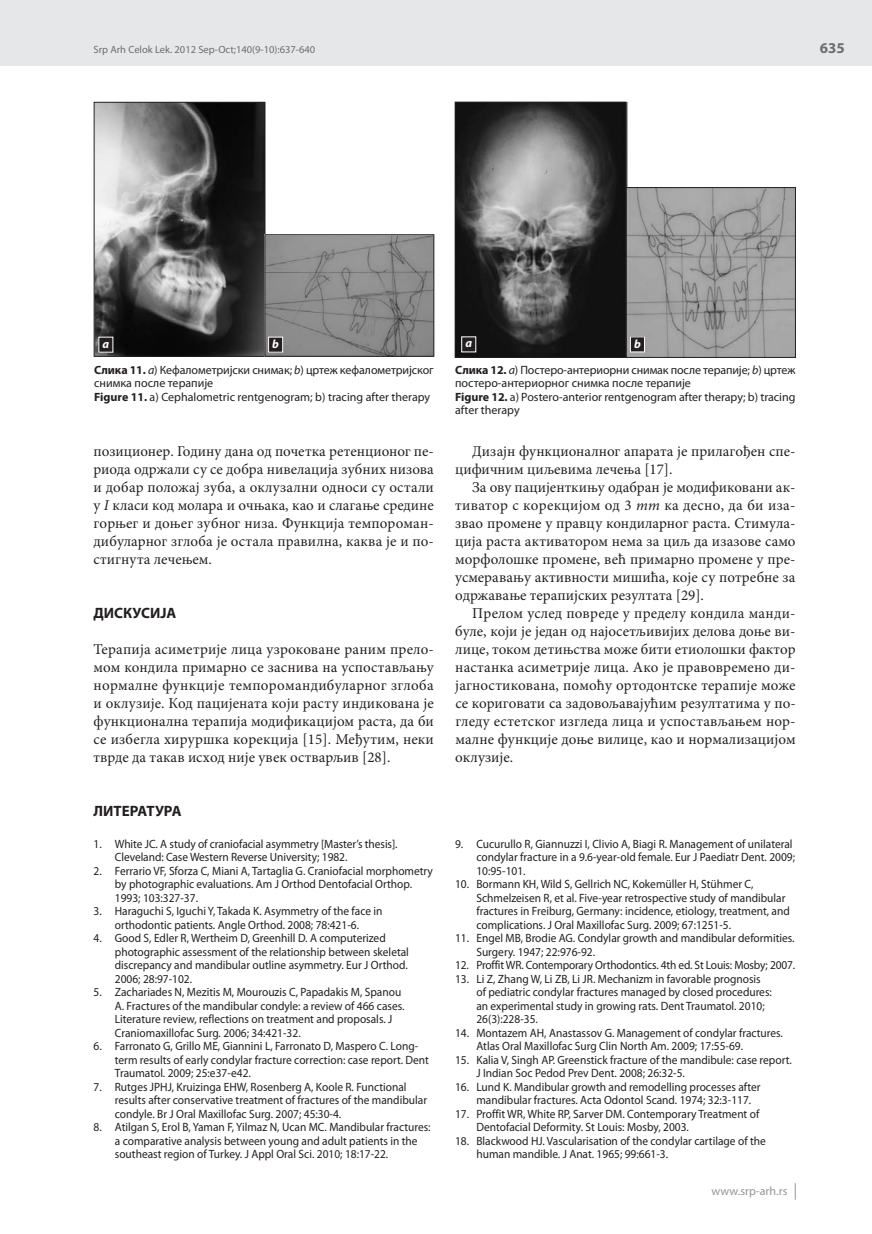
<style>
.page{position:relative;width:872px;height:1234px;background:#fff}
.page>*{position:absolute;margin:0;border:0;box-sizing:border-box;transform-origin:0 0}
.t1{font:15px/18px "Minion Pro";color:#231f20;text-align:justify}
.t2{font:700 15px "Myriad Pro";color:#231f20}
.t3{font:700 15px "Myriad Pro";color:#6c6d70}
.t4{font:12px/13.5px "Myriad Pro";color:#231f20;scale:.95 1}
.t5{font:12px/13.5px "Myriad Pro";color:#231f20}
.t6{font:12px "Myriad Pro";letter-spacing:.005em;color:#939598}
.t7{font:italic 700 12px "Myriad Pro";color:#fff}
.t8{font:10.5px "Myriad Pro";color:#6c6d70}
.s1{font-weight:700}
.s2{font-style:italic}
</style>
<div class="page">
<div style="left:0;top:0;width:872px;height:66px;background:#e6e7e9"></div>
<svg style="left:795px;top:1183px;width:1px;height:16px"></svg>
<img style="left:96px;top:104px;width:167px;height:250px">
<div style="left:94px;top:102px;width:171px;height:254px;border:1px solid #231f20"></div>
<img style="left:267px;top:236px;width:165px;height:118px">
<div style="left:265px;top:234px;width:169px;height:122px;border:1px solid #231f20"></div>
<img style="left:457px;top:102px;width:170px;height:253px">
<div style="left:455px;top:102px;width:171px;height:255px;border:1px solid #231f20"></div>
<div style="left:99px;top:337px;width:14px;height:15px;background:#231f20"></div>
<div style="left:268px;top:337px;width:15px;height:15px;background:#231f20"></div>
<div style="left:268px;top:337px;width:15px;height:15px;border:1px solid #fff"></div>
<div style="left:462px;top:337px;width:14px;height:15px;background:#231f20"></div>
<div style="left:461px;top:336px;width:15px;height:16px;border:1px solid #fff"></div>
<img style="left:628px;top:189px;width:165px;height:166px">
<div style="left:626px;top:187px;width:169px;height:170px;border:1px solid #231f20"></div>
<div style="left:630px;top:337px;width:14px;height:15px;background:#231f20"></div>
<p class="t8" style="left:94px;top:43px;width:223px">Srp Arh Celok Lek. 2012 Sep-Oct;140(9-10):637-640</p>
<p class="t3" style="left:820px;top:38px;width:26px">635</p>
<p class="t7" style="left:102px;top:336px;width:8px">a</p>
<p class="t7" style="left:272px;top:336px;width:8px">b</p>
<p class="t7" style="left:465px;top:335px;width:8px">a</p>
<p class="t7" style="left:634px;top:336px;width:8px">b</p>
<p class="t5" style="left:94px;top:363px;width:341px"><span class="s1">Слика 11.</span> <span class="s2">а</span>) Кефалометријски снимак; <span class="s2">b</span>) цртеж кефалометријског снимка после терапије<br><span class="s1">Figure 11.</span> a) Cephalometric rentgenogram; b) tracing after therapy</p>
<p class="t5" style="left:455px;top:363px;width:342px"><span class="s1">Слика 12.</span> <span class="s2">a</span>) Постеро-антериорни снимак после терапије; <span class="s2">b</span>) цртеж постеро-антериорног снимка после терапије<br><span class="s1">Figure 12.</span> a) Postero-anterior rentgenogram after therapy; b) tracing after therapy</p>
<p class="t1" style="left:94px;top:442px;width:342px">по-зи-ци-о-нер. Го-ди-ну да-на од по-чет-ка ре-тен-ци-о-ног пе&shy;ри-о-да одр-жа-ли су се до-бра ни-ве-ла-ци-ја зуб-них ни-зо-ва и до-бар по-ло-жај зу-ба, а оклу-зал-ни од-но-си су оста-ли у <span class="s2">I</span> кла-си код мо-ла-ра и оч-ња-ка, као и сла-га-ње сре-ди-не гор-њег и до-њег зуб-ног ни-за. Функ-ци-ја тем-по-ро-ман&shy;ди-бу-лар-ног згло-ба је оста-ла пра-вил-на, ка-ква је и по&shy;стиг-ну-та ле-че-њем.</p>
<p class="t2" style="left:94px;top:603px;width:84px">ДИСКУСИЈА</p>
<p class="t1" style="left:94px;top:640px;width:342px">Те-ра-пи-ја аси-ме-три-је ли-ца узро-ко-ва-не ра-ним пре-ло&shy;мом кон-ди-ла при-мар-но се за-сни-ва на ус-по-ста-вља-њу нор-мал-не функ-ци-је тем-по-ро-ман-ди-бу-лар-ног згло-ба и оклу-зи-је. Код па-ци-је-на-та ко-ји ра-сту ин-ди-ко-ва-на је функ-ци-о-нал-на те-ра-пи-ја мо-ди-фи-ка-ци-јом ра-ста, да би се из-бе-гла хи-рур-шка ко-рек-ци-ја [15]. Ме-ђу-тим, не-ки твр-де да та-кав ис-ход ни-је увек оствар-љив [28].</p>
<p class="t2" style="left:94px;top:801px;width:89px">ЛИТЕРАТУРА</p>
<p class="t4" style="left:115px;top:836px;width:299px;text-indent:-21px">1. White JC. A study of craniofacial asymmetry [Master’s thesis].<br>Cleveland: Case Western Reverse University; 1982.</p>
<p class="t4" style="left:115px;top:863px;width:336px;text-indent:-21px">2. Ferrario VF, Sforza C, Miani A, Tartaglia G. Craniofacial morphometry by photographic evaluations. Am J Orthod Dentofacial Orthop.<br>1993; 103:327-37.</p>
<p class="t4" style="left:94px;top:904px;width:306px;text-align:center">3. Haraguchi S, Iguchi Y, Takada K. Asymmetry of the face in orthodontic patients. Angle Orthod. 2008; 78:421-6.</p>
<p class="t4" style="left:115px;top:931px;width:311px;text-indent:-21px">4. Good S, Edler R, Wertheim D, Greenhill D. A computerized photographic assessment of the relationship between skeletal discrepancy and mandibular outline asymmetry. Eur J Orthod.<br>2006; 28:97-102.</p>
<p class="t4" style="left:115px;top:985px;width:306px;text-indent:-21px">5. Zachariades N, Mezitis M, Mourouzis C, Papadakis M, Spanou A. Fractures of the mandibular condyle: a review of 466 cases.<br>Literature review, reflections on treatment and proposals. J Craniomaxillofac Surg. 2006; 34:421-32.</p>
<p class="t4" style="left:115px;top:1039px;width:332px;text-indent:-21px">6. Farronato G, Grillo ME, Giannini L, Farronato D, Maspero C. Long&shy;term results of early condylar fracture correction: case report. Dent<br>Traumatol. 2009; 25:e37-e42.</p>
<p class="t4" style="left:115px;top:1079px;width:330px;text-indent:-21px">7. Rutges JPHJ, Kruizinga EHW, Rosenberg A, Koole R. Functional results after conservative treatment of fractures of the mandibular condyle. Br J Oral Maxillofac Surg. 2007; 45:30-4.</p>
<p class="t4" style="left:115px;top:1120px;width:334px;text-indent:-21px">8. Atilgan S, Erol B, Yaman F, Yilmaz N, Ucan MC. Mandibular fractures: a comparative analysis between young and adult patients in the southeast region of Turkey. J Appl Oral Sci. 2010; 18:17-22.</p>
<p class="t1" style="left:455px;top:442px;width:342px;text-indent:17px">Ди-зајн функ-ци-о-нал-ног апа-ра-та је при-ла-го-ђен спе&shy;ци-фич-ним ци-ље-ви-ма ле-че-ња [17].</p>
<p class="t1" style="left:455px;top:478px;width:342px;text-indent:17px">За ову па-ци-јент-ки-њу ода-бран је мо-ди-фи-ко-ва-ни ак&shy;ти-ва-тор с ко-рек-ци-јом од 3 <span class="s2">mm</span> ка де-сно, да би иза&shy;звао про-ме-не у прав-цу кон-ди-лар-ног ра-ста. Сти-му-ла&shy;ци-ја ра-ста ак-ти-ва-то-ром не-ма за циљ да изазове само морфолошке промене, већ при-мар-но про-ме-не у пре&shy;у-сме-ра-ва-њу ак-тив-но-сти ми-ши-ћа, ко-је су по-треб-не за одр-жа-ва-ње те-ра-пиј-ских ре-зул-та-та [29].</p>
<p class="t1" style="left:455px;top:604px;width:342px;text-indent:17px">Пре-лом услед по-вре-де у пре-де-лу кон-ди-ла ман-ди&shy;бу-ле, ко-ји је је-дан од нај-о-се-тљи-ви-јих де-ло-ва до-ње ви&shy;ли-це, то-ком де-тињ-ства мо-же би-ти ети-о-ло-шки фак-тор на-стан-ка аси-ме-три-је ли-ца. Ако је пра-во-вре-ме-но ди&shy;јаг-но-сти-ко-ва-на, по-мо-ћу ор-то-донт-ске те-ра-пи-је мо-же се ко-ри-го-ва-ти са за-до-во-ља-ва-ју-ћим ре-зул-та-ти-ма у по&shy;гле-ду естет-ског из-гле-да ли-ца и ус-по-ста-вља-њем нор&shy;мал-не функ-ци-је до-ње ви-ли-це, као и нор-ма-ли-за-ци-јом оклу-зи-је.</p>
<p class="t4" style="left:476px;top:836px;width:337px;text-indent:-21px">9. Cucurullo R, Giannuzzi I, Clivio A, Biagi R. Management of unilateral condylar fracture in a 9.6-year-old female. Eur J Paediatr Dent. 2009;<br>10:95-101.</p>
<p class="t4" style="left:476px;top:877px;width:331px;text-indent:-21px">10. Bormann KH, Wild S, Gellrich NC, Kokemüller H, Stühmer C, Schmelzeisen R, et al. Five-year retrospective study of mandibular fractures in Freiburg, Germany: incidence, etiology, treatment, and complications. J Oral Maxillofac Surg. 2009; 67:1251-5.</p>
<p class="t4" style="left:476px;top:931px;width:336px;text-indent:-21px">11. Engel MB, Brodie AG. Condylar growth and mandibular deformities.<br>Surgery. 1947; 22:976-92.</p>
<p class="t4" style="left:455px;top:958px;width:359px">12. Proffit WR. Contemporary Orthodontics. 4th ed. St Louis: Mosby; 2007.</p>
<p class="t4" style="left:476px;top:971px;width:312px;text-indent:-21px">13. Li Z, Zhang W, Li ZB, Li JR. Mechanizm in favorable prognosis of pediatric condylar fractures managed by closed procedures: an experimental study in growing rats. Dent Traumatol. 2010; 26(3):228-35.</p>
<p class="t4" style="left:476px;top:1025px;width:324px;text-indent:-21px">14. Montazem AH, Anastassov G. Management of condylar fractures.<br>Atlas Oral Maxillofac Surg Clin North Am. 2009; 17:55-69.</p>
<p class="t4" style="left:476px;top:1052px;width:333px;text-indent:-21px">15. Kalia V, Singh AP. Greenstick fracture of the mandibule: case report.<br>J Indian Soc Pedod Prev Dent. 2008; 26:32-5.</p>
<p class="t4" style="left:476px;top:1079px;width:300px;text-indent:-21px">16. Lund K. Mandibular growth and remodelling processes after mandibular fractures. Acta Odontol Scand. 1974; 32:3-117.</p>
<p class="t4" style="left:476px;top:1106px;width:299px;text-indent:-21px">17. Proffit WR, White RP, Sarver DM. Contemporary Treatment of<br>Dentofacial Deformity. St Louis: Mosby, 2003.</p>
<p class="t4" style="left:476px;top:1133px;width:306px;text-indent:-21px">18. Blackwood HJ. Vascularisation of the condylar cartilage of the human mandible. J Anat. 1965; 99:661-3.</p>
<p class="t6" style="left:711px;top:1183px;width:77px">www.srp-arh.rs</p>
</div>
